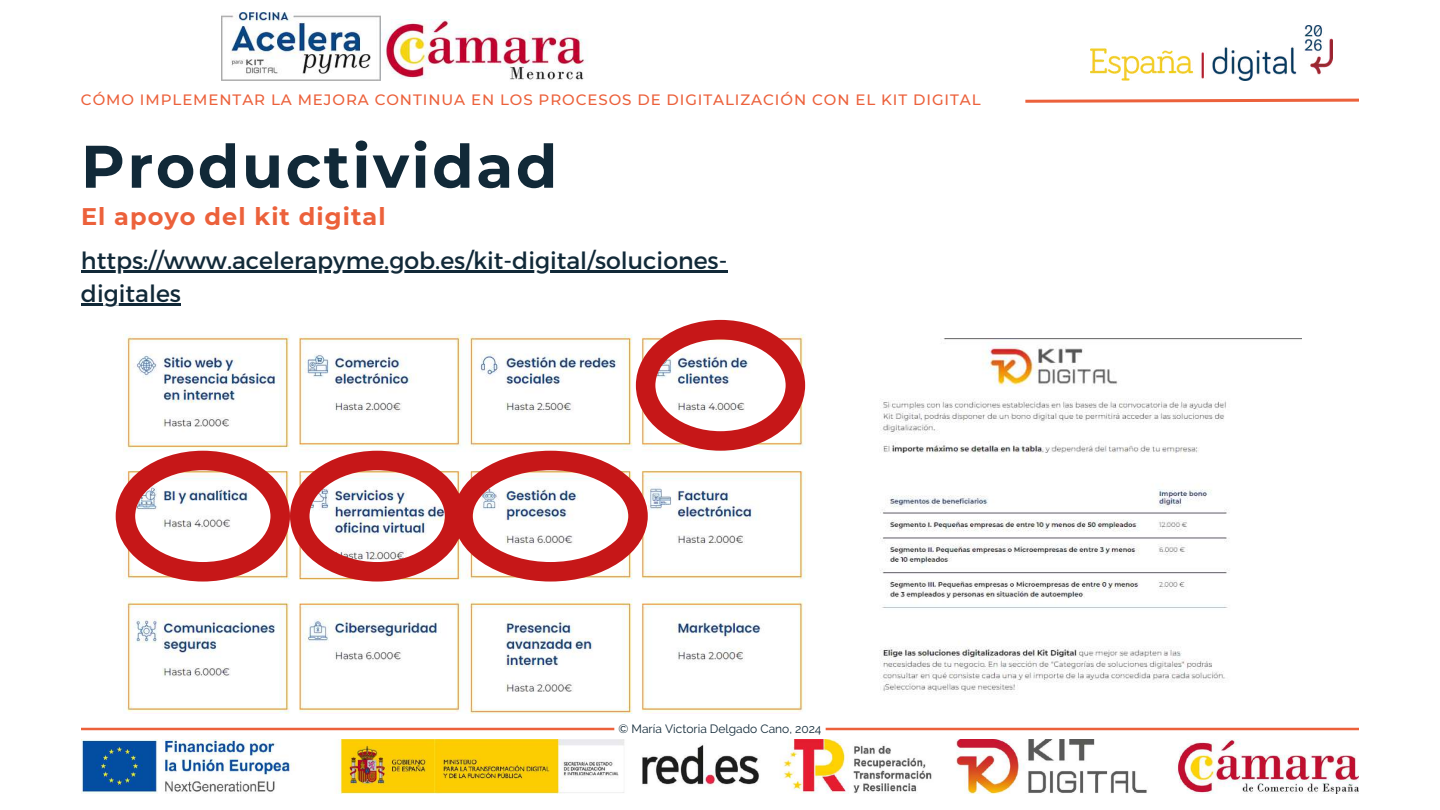
<style>
.page{position:relative;width:1440px;height:810px;background:#fff}
.page>*{position:absolute;margin:0;border:0;box-sizing:border-box;transform-origin:0 0}
.t1{font:700 60px "Montserrat";letter-spacing:.045em;color:#112938}
.t2{font:700 24px "Montserrat";letter-spacing:.045em;color:#ec613b}
.t3{font:23.6px/32.6px "Montserrat";color:#112938}
.t4{font:500 15px "Montserrat";letter-spacing:.06em;color:#ec613b}
.t5{font:12px "Raleway";color:#112938}
</style>
<div class="page">
<svg style="left:1025px;top:98px;width:334px;height:5px"></svg>
<img style="left:1091px;top:25px;width:242px;height:56px">
<img style="left:222px;top:13px;width:159px;height:68px">
<img style="left:381px;top:20px;width:207px;height:60px">
<svg style="left:81px;top:728px;width:1278px;height:2px"></svg>
<img style="left:81px;top:740px;width:1278px;height:53px">
<img style="left:124px;top:581px;width:680px;height:132px">
<img style="left:879px;top:339px;width:422px;height:355px">
<hr style="left:81px;top:270px;width:646px;height:3px;background:#112938">
<hr style="left:81px;top:303px;width:100px;height:2px;background:#112938">
<svg style="left:116px;top:320px;width:689px;height:261px"></svg>
<p class="t4" style="left:81px;top:90px;width:901px">CÓMO IMPLEMENTAR LA MEJORA CONTINUA EN LOS PROCESOS DE DIGITALIZACIÓN CON EL KIT DIGITAL</p>
<h1 class="t1" style="left:81px;top:130px;width:478px">Productividad</h1>
<h2 class="t2" style="left:81px;top:202px;width:306px">El apoyo del kit digital</h2>
<h3 class="t3" style="left:81px;top:243px;width:648px">https://www.acelerapyme.gob.es/kit-digital/soluciones&shy;digitales</h3>
<p class="t5" style="left:618px;top:721px;width:205px">© María Victoria Delgado Cano, 2024</p>
</div>
